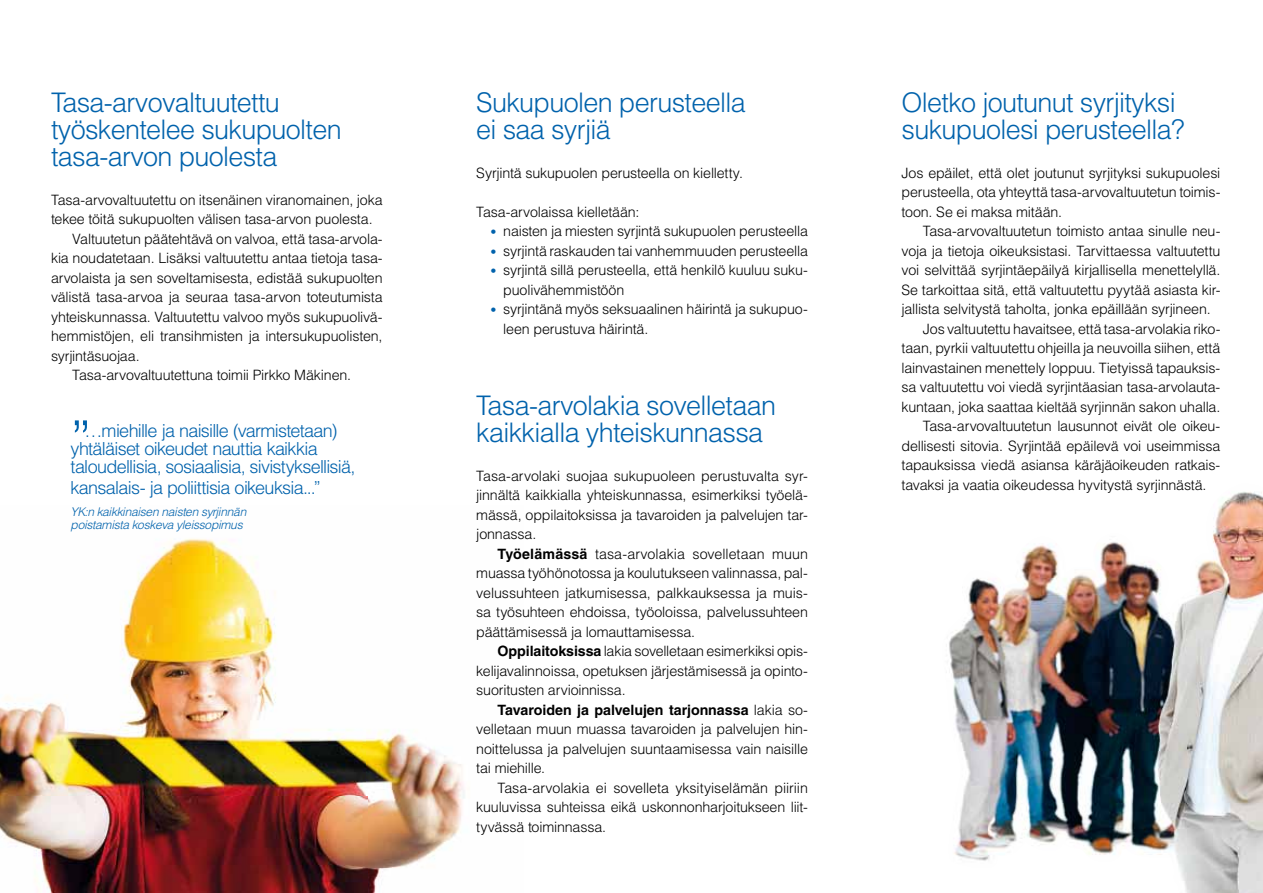
<style>
.page{position:relative;width:1263px;height:893px;background:#fff}
.page>*{position:absolute;margin:0;border:0;box-sizing:border-box;transform-origin:0 0}
.t1{font:300 54px "Helvetica LT Std";color:#0062ac}
.t2{font:300 27px/27px "Helvetica LT Std";letter-spacing:-.025em;color:#0062ac}
.t3{font:300 18px/18px "Helvetica LT Std";letter-spacing:-.04em;color:#0062ac}
.t4{font:300 14.25px/19.5px "Helvetica LT Std";letter-spacing:-.01em;color:#000;text-align:justify}
.t5{font:italic 300 12px/13.5px "Helvetica LT Std";letter-spacing:-.025em;color:#0062ac}
.s1{font-size:12px;color:#0062ac}
.s2{font-weight:700}
</style>
<div class="page">
<img style="left:0;top:538px;width:465px;height:355px">
<img style="left:949px;top:492px;width:314px;height:401px">
<h2 class="t2" style="left:51px;top:89px;width:292px">Tasa-arvovaltuutettu työskentelee sukupuolten tasa-arvon puolesta</h2>
<p class="t4" style="left:51px;top:190px;width:333px">Tasa-arvovaltuutettu on itsenäinen viranomainen, joka</p>
<p class="t4" style="left:51px;top:209px;width:323px">tekee töitä sukupuolten välisen tasa-arvon puolesta.</p>
<p class="t4" style="left:72px;top:229px;width:312px">Valtuutetun päätehtävä on valvoa, että tasa-arvola-</p>
<p class="t4" style="left:51px;top:248px;width:333px">kia noudatetaan. Lisäksi valtuutettu antaa tietoja tasa-</p>
<p class="t4" style="left:51px;top:268px;width:333px">arvolaista ja sen soveltamisesta, edistää sukupuolten</p>
<p class="t4" style="left:51px;top:287px;width:333px">välistä tasa-arvoa ja seuraa tasa-arvon toteutumista</p>
<p class="t4" style="left:51px;top:307px;width:333px">yhteiskunnassa. Valtuutettu valvoo myös sukupuolivä-</p>
<p class="t4" style="left:51px;top:326px;width:333px">hemmistöjen, eli transihmisten ja intersukupuolisten,</p>
<p class="t4" style="left:51px;top:346px;width:90px">syrjintäsuojaa.</p>
<p class="t4" style="left:72px;top:365px;width:280px">Tasa-arvovaltuutettuna toimii Pirkko Mäkinen.</p>
<h1 class="t1" style="left:71px;top:406px;width:23px">”</h1>
<p class="t3" style="left:71px;top:421px;width:286px;text-indent:14px">…miehille ja naisille (varmistetaan) yhtäläiset oikeudet nauttia kaikkia taloudellisia, sosiaalisia, sivistyksellisiä,</p>
<p class="t3" style="left:71px;top:478px;width:252px">kansalais- ja poliittisia oikeuksia...”</p>
<p class="t5" style="left:71px;top:505px;width:177px">YK:n kaikkinaisen naisten syrjinnän poistamista koskeva yleissopimus</p>
<h2 class="t2" style="left:476px;top:89px;width:271px">Sukupuolen perusteella ei saa syrjiä</h2>
<p class="t4" style="left:476px;top:163px;width:268px">Syrjintä sukupuolen perusteella on kielletty.</p>
<p class="t4" style="left:476px;top:202px;width:165px">Tasa-arvolaissa kielletään:</p>
<p class="t4" style="left:490px;top:221px;width:319px"><span class="s1">•</span> naisten ja miesten syrjintä sukupuolen perusteella</p>
<p class="t4" style="left:490px;top:241px;width:319px"><span class="s1">•</span> syrjintä raskauden tai vanhemmuuden perusteella</p>
<p class="t4" style="left:503px;top:260px;width:306px;text-indent:-13px"><span class="s1">•</span> syrjintä sillä perusteella, että henkilö kuuluu suku&shy;puolivähemmistöön</p>
<p class="t4" style="left:503px;top:299px;width:306px;text-indent:-13px"><span class="s1">•</span> syrjintänä myös seksuaalinen häirintä ja sukupuo&shy;leen perustuva häirintä.</p>
<h2 class="t2" style="left:476px;top:392px;width:301px">Tasa-arvolakia sovelletaan kaikkialla yhteiskunnassa</h2>
<p class="t4" style="left:476px;top:466px;width:333px">Tasa-arvolaki suojaa sukupuoleen perustuvalta syr&shy;jinnältä kaikkialla yhteiskunnassa, esimerkiksi työelä&shy;mässä, oppilaitoksissa ja tavaroiden ja palvelujen tar&shy;jonnassa.</p>
<p class="t4" style="left:476px;top:544px;width:333px;text-indent:21px"><span class="s2">Työelämässä</span> tasa-arvolakia sovelletaan muun muassa työhönotossa ja koulutukseen valinnassa, pal&shy;velussuhteen jatkumisessa, palkkauksessa ja muis&shy;sa työsuhteen ehdoissa, työoloissa, palvelussuhteen päättämisessä ja lomauttamisessa.</p>
<p class="t4" style="left:476px;top:641px;width:333px;text-indent:21px"><span class="s2">Oppilaitoksissa</span> lakia sovelletaan esimerkiksi opis&shy;kelijavalinnoissa, opetuksen järjestämisessä ja opinto&shy;suoritusten arvioinnissa.</p>
<p class="t4" style="left:476px;top:700px;width:333px;text-indent:21px"><span class="s2">Tavaroiden ja palvelujen tarjonnassa</span> lakia so&shy;velletaan muun muassa tavaroiden ja palvelujen hin&shy;noittelussa ja palvelujen suuntaamisessa vain naisille tai miehille.</p>
<p class="t4" style="left:476px;top:778px;width:333px;text-indent:21px">Tasa-arvolakia ei sovelleta yksityiselämän piiriin kuuluvissa suhteissa eikä uskonnonharjoitukseen liit&shy;tyvässä toiminnassa.</p>
<h2 class="t2" style="left:901px;top:89px;width:285px">Oletko joutunut syrjityksi sukupuolesi perusteella?</h2>
<p class="t4" style="left:901px;top:163px;width:320px">Jos epäilet, että olet joutunut syrjityksi sukupuolesi perusteella, ota yhteyttä tasa-arvovaltuutetun toimis&shy;toon. Se ei maksa mitään.</p>
<p class="t4" style="left:923px;top:221px;width:299px">Tasa-arvovaltuutetun toimisto antaa sinulle neu-</p>
<p class="t4" style="left:901px;top:241px;width:320px">voja ja tietoja oikeuksistasi. Tarvittaessa valtuutettu</p>
<p class="t4" style="left:901px;top:260px;width:320px">voi selvittää syrjintäepäilyä kirjallisella menettelyllä.</p>
<p class="t4" style="left:901px;top:280px;width:320px">Se tarkoittaa sitä, että valtuutettu pyytää asiasta kir-</p>
<p class="t4" style="left:901px;top:299px;width:311px">jallista selvitystä taholta, jonka epäillään syrjineen.</p>
<p class="t4" style="left:923px;top:319px;width:299px">Jos valtuutettu havaitsee, että tasa-arvolakia riko-</p>
<p class="t4" style="left:901px;top:338px;width:320px">taan, pyrkii valtuutettu ohjeilla ja neuvoilla siihen, että</p>
<p class="t4" style="left:901px;top:358px;width:320px">lainvastainen menettely loppuu. Tietyissä tapauksis-</p>
<p class="t4" style="left:901px;top:377px;width:320px">sa valtuutettu voi viedä syrjintäasian tasa-arvolauta-</p>
<p class="t4" style="left:901px;top:397px;width:320px">kuntaan, joka saattaa kieltää syrjinnän sakon uhalla.</p>
<p class="t4" style="left:923px;top:416px;width:299px">Tasa-arvovaltuutetun lausunnot eivät ole oikeu-</p>
<p class="t4" style="left:901px;top:436px;width:320px">dellisesti sitovia. Syrjintää epäilevä voi useimmissa</p>
<p class="t4" style="left:901px;top:455px;width:320px">tapauksissa viedä asiansa käräjäoikeuden ratkais-</p>
<p class="t4" style="left:901px;top:475px;width:307px">tavaksi ja vaatia oikeudessa hyvitystä syrjinnästä.</p>
</div>
